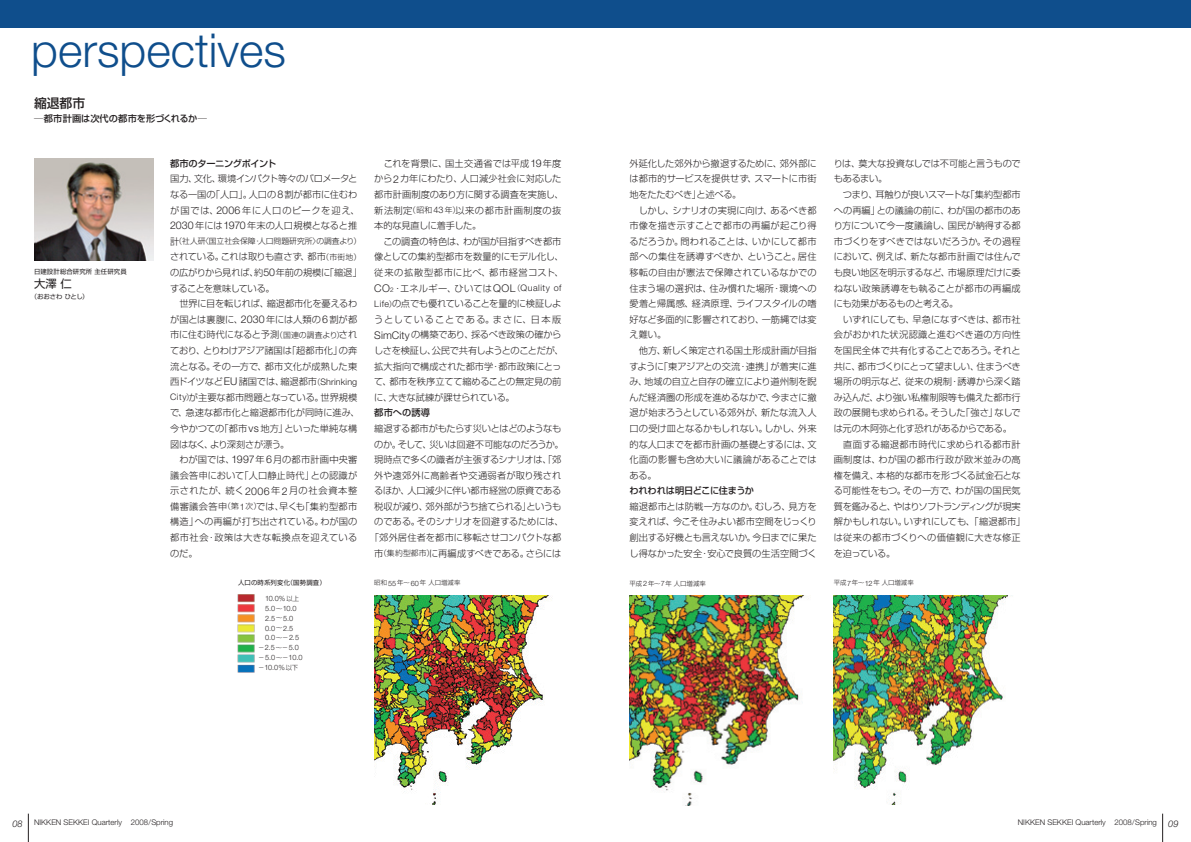
<style>
.page{position:relative;width:1191px;height:842px;background:#fff}
.page>*{position:absolute;margin:0;border:0;box-sizing:border-box;transform-origin:0 0}
.t1{font:300 46.8px "Helvetica Neue";color:#0f4e8c}
.t2{font:500 12.8px "Shin Go Pro";color:#231f20}
.t3{font:11.3px "Shin Go Pro";color:#231f20}
.t4{font:300 9.2px/15.6px "Shin Go Pro";letter-spacing:-.01em;color:#231f20;text-align:justify}
.t5{font:300 9.2px "Shin Go Pro";letter-spacing:.015em;color:#231f20}
.t6{font:300 9.2px "Shin Go Pro";letter-spacing:.02em;color:#231f20}
.t7{font:500 9.2px "Shin Go Pro";letter-spacing:-.015em;color:#231f20}
.t8{font:300 9.2px "Shin Go Pro";letter-spacing:-.045em;color:#231f20}
.t9{font:300 9.2px "Shin Go Pro";letter-spacing:-.055em;color:#231f20}
.t10{font:300 9.2px "Shin Go Pro";letter-spacing:.035em;color:#231f20}
.t11{font:300 9.2px "Shin Go Pro";letter-spacing:.03em;color:#231f20}
.t12{font:500 9.2px "Shin Go Pro";letter-spacing:-.04em;color:#231f20}
.t13{font:italic 300 9.2px "Helvetica Neue";color:#231f20}
.t14{font:300 7.8px "Helvetica Neue";color:#231f20}
.t15{font:300 7.8px "Shin Go Pro";color:#231f20}
.t16{font:300 7.3px/9.9px "Helvetica Neue";letter-spacing:-.04em;color:#231f20;text-align:center}
.t17{font:300 6.4px "Shin Go Pro";letter-spacing:.01em;color:#231f20}
.t18{font:6.4px "Shin Go Pro";letter-spacing:.015em;color:#231f20}
.t19{font:6.4px "Shin Go Pro";letter-spacing:-.005em;color:#231f20}
.s1{font-family:"Helvetica Neue";font-size:10.6px}
.s2{font-size:9.2px}
.s3{font-size:7.8px}
.s4{font-family:"Helvetica Neue";font-size:9px}
.s5{font-family:"Helvetica Neue";font-size:6.4px}
.s6{font-family:"Helvetica Neue";font-size:7.3px}
.s7{font-family:"Shin Go Pro";font-size:6.4px}
</style>
<div class="page">
<svg style="left:28px;top:814px;width:1px;height:28px"></svg>
<svg style="left:1162px;top:814px;width:1px;height:28px"></svg>
<div style="left:0;top:0;width:1191px;height:28px;background:#0f4e8c"></div>
<img style="left:374px;top:595px;width:178px;height:210px">
<img style="left:629px;top:595px;width:176px;height:210px">
<img style="left:833px;top:595px;width:180px;height:209px">
<img style="left:237px;top:594px;width:18px;height:79px">
<img style="left:34px;top:159px;width:119px;height:102px">
<h1 class="t1" style="left:31px;top:22px;width:256px">perspectives</h1>
<h2 class="t2" style="left:34px;top:92px;width:53px">縮退都市</h2>
<p class="t7" style="left:34px;top:110px;width:175px">─都市計画は次代の都市を形づくれるか─</p>
<p class="t18" style="left:34px;top:266px;width:94px">日建設計総合研究所主任研究員</p>
<p class="t3" style="left:34px;top:274px;width:39px">大澤仁</p>
<p class="t19" style="left:31px;top:291px;width:59px">（おおさわひとし）</p>
<p class="t12" style="left:170px;top:156px;width:108px">都市のターニングポイント</p>
<p class="t4" style="left:170px;top:170px;width:191px;text-align:left">国力、文化、環境インパクト等々のバロメータとなる一国の「人口」。人口の<span class="s1">8</span>割が都市に住むわが国では、<span class="s1">2006</span>年に人口のピークを迎え、<br><span class="s1">2030</span>年には<span class="s1">1970</span>年末の人口規模となると推</p>
<p class="t15" style="left:170px;top:235px;width:192px"><span class="s2">計</span>（社人研〈国立社会保障・人口問題研究所〉の調査より）</p>
<p class="t4" style="left:170px;top:248px;width:193px">されている。これは取りも直さず、都市<span class="s3">（市街地）</span>の広がりから見れば、約<span class="s1">50</span>年前の規模に「縮退」することを意味している。</p>
<p class="t4" style="left:170px;top:295px;width:191px;text-align:left;text-indent:9px">世界に目を転じれば、縮退都市化を憂えるわが国とは裏腹に、<span class="s1">2030</span>年には人類の<span class="s1">6</span>割が都市に住む時代になると予測<span class="s3">（国連の調査より）</span>されており、とりわけアジア諸国は「超都市化」の奔流となる。その一方で、都市文化が成熟した東西ドイツなど<span class="s1">EU</span>諸国では、縮退都市<span class="s3">（</span><span class="s4">Shrinking<br>City</span><span class="s3">）</span>が主要な都市問題となっている。世界規模で、急速な都市化と縮退都市化が同時に進み、今やかつての「都市<span class="s1">vs</span>地方」といった単純な構図はなく、より深刻さが漂う。</p>
<p class="t4" style="left:170px;top:451px;width:189px;text-indent:9px">わが国では、<span class="s1">1997</span>年<span class="s1">6</span>月の都市計画中央審議会答申において「人口静止時代」との認識が示されたが、続く<span class="s1">2006</span> 年<span class="s1">2</span>月の社会資本整備審議会答申<span class="s3">（第</span><span class="s4">1</span><span class="s3">次）</span>では、早くも「集約型都市構造」への再編が打ち出されている。わが国の都市社会・政策は大きな転換点を迎えているのだ。</p>
<p class="t4" style="left:374px;top:154px;width:191px;text-align:left;text-indent:9px">これを背景に、国土交通省では平成<span class="s1">19</span>年度から<span class="s1">2</span>カ年にわたり、人口減少社会に対応した都市計画制度のあり方に関する調査を実施し、新法制定<span class="s3">（昭和</span><span class="s4">43</span><span class="s3">年）</span>以来の都市計画制度の抜本的な見直しに着手した。</p>
<p class="t4" style="left:374px;top:232px;width:191px;text-align:left;text-indent:9px">この調査の特色は、わが国が目指すべき都市像としての集約型都市を数量的にモデル化し、従来の拡散型都市に比べ、都市経営コスト、<br><span class="s1">CO</span><span class="s5">2</span>・エネルギー、ひいては<span class="s1">QOL</span><span class="s3">（</span><span class="s4">Quality of<br>Life</span><span class="s3">）</span>の点でも優れていることを量的に検証しようとしていることである。まさに、日本版<br><span class="s1">SimCity</span>の構築であり、採るべき政策の確からしさを検証し、公民で共有しようとのことだが、拡大指向で構成された都市学・都市政策にとって、都市を秩序立てて縮めることの無定見の前に、大きな試練が課せられている。</p>
<p class="t7" style="left:374px;top:405px;width:57px">都市への誘導</p>
<p class="t4" style="left:370px;top:419px;width:195px;text-align:center">縮退する都市がもたらす災いとはどのようなものか。そして、災いは回避不可能なのだろうか。現時点で多くの識者が主張するシナリオは、「郊外や遠郊外に高齢者や交通弱者が取り残されるほか、人口減少に伴い都市経営の原資である税収が減り、郊外部がうち捨てられる」というものである。そのシナリオを回避するためには、「郊外居住者を都市に移転させコンパクトな都市<span class="s3">（集約型都市）</span>に再編成すべきである。さらには</p>
<p class="t4" style="left:629px;top:154px;width:189px">外延化した郊外から撤退するために、郊外部には都市的サービスを提供せず、スマートに市街地をたたむべき」と述べる。</p>
<p class="t4" style="left:629px;top:201px;width:189px;text-indent:9px">しかし、シナリオの実現に向け、あるべき都市像を描き示すことで都市の再編が起こり得るだろうか。問われることは、いかにして都市部への集住を誘導すべきか、ということ。居住移転の自由が憲法で保障されているなかでの住まう場の選択は、住み慣れた場所・環境への愛着と帰属感、経済原理、ライフスタイルの嗜好など多面的に影響されており、一筋縄では変え難い。</p>
<p class="t4" style="left:629px;top:342px;width:189px;text-indent:9px">他方、新しく策定される国土形成計画が目指すように「東アジアとの交流・連携」が着実に進み、地域の自立と自存の確立により道州制を睨んだ経済圏の形成を進めるなかで、今まさに撤退が始まろうとしている郊外が、新たな流入人口の受け皿となるかもしれない。しかし、外来的な人口までを都市計画の基礎とするには、文化面の影響も含め大いに議論があることではある。</p>
<p class="t7" style="left:629px;top:483px;width:126px">われわれは明日どこに住まうか</p>
<p class="t4" style="left:629px;top:497px;width:189px">縮退都市とは防戦一方なのか。むしろ、見方を変えれば、今こそ住みよい都市空間をじっくり創出する好機とも言えないか。今日までに果たし得なかった安全・安心で良質の生活空間づく</p>
<p class="t4" style="left:833px;top:154px;width:189px">りは、莫大な投資なしでは不可能と言うものでもあるまい。</p>
<p class="t4" style="left:833px;top:186px;width:189px;text-indent:9px">つまり、耳触りが良いスマートな「集約型都市への再編」との議論の前に、わが国の都市のあり方について今一度議論し、国民が納得する都市づくりをすべきではないだろうか。その過程において、例えば、新たな都市計画では住んでも良い地区を明示するなど、市場原理だけに委ねない政策誘導をも執ることが都市の再編成にも効果があるものと考える。</p>
<p class="t4" style="left:843px;top:310px;width:179px">いずれにしても、早急になすべきは、都市社</p>
<p class="t5" style="left:833px;top:327px;width:189px">会がおかれた状況認識と進むべき道の方向性</p>
<p class="t4" style="left:833px;top:342px;width:189px">を国民全体で共有化することであろう。それと</p>
<p class="t8" style="left:833px;top:358px;width:189px">共に、都市づくりにとって望ましい、住まうべき</p>
<p class="t5" style="left:833px;top:374px;width:189px">場所の明示など、従来の規制・誘導から深く踏</p>
<p class="t4" style="left:833px;top:388px;width:189px">み込んだ、より強い私権制限等も備えた都市行</p>
<p class="t4" style="left:833px;top:404px;width:189px">政の展開も求められる。そうした「強さ」なしで</p>
<p class="t4" style="left:833px;top:419px;width:180px">は元の木阿弥と化す恐れがあるからである。</p>
<p class="t6" style="left:843px;top:436px;width:179px">直面する縮退都市時代に求められる都市計</p>
<p class="t10" style="left:833px;top:452px;width:189px">画制度は、わが国の都市行政が欧米並みの高</p>
<p class="t4" style="left:833px;top:466px;width:189px">権を備え、本格的な都市を形づくる試金石とな</p>
<p class="t6" style="left:833px;top:483px;width:189px">る可能性をもつ。その一方で、わが国の国民気</p>
<p class="t9" style="left:833px;top:499px;width:189px">質を鑑みると、やはりソフトランディングが現実</p>
<p class="t4" style="left:833px;top:513px;width:193px">解かもしれない。いずれにしても、「縮退都市」</p>
<p class="t11" style="left:833px;top:530px;width:189px">は従来の都市づくりへの価値観に大きな修正</p>
<p class="t4" style="left:833px;top:544px;width:63px">を迫っている。</p>
<p class="t18" style="left:238px;top:578px;width:89px">人口の時系列変化（国勢調査）</p>
<p class="t17" style="left:374px;top:578px;width:88px">昭和<span class="s6">55</span>年～<span class="s6">60</span>年人口増減率</p>
<p class="t17" style="left:629px;top:578px;width:78px">平成<span class="s6">2</span>年～<span class="s6">7</span>年人口増減率</p>
<p class="t17" style="left:833px;top:578px;width:82px">平成<span class="s6">7</span>年～<span class="s6">12</span>年人口増減率</p>
<p class="t16" style="left:258px;top:593px;width:46px">10.0%<span class="s7">以上<br></span>5.0<span class="s7">～</span>10.0<br>2.5<span class="s7">～</span>5.0<br>0.0<span class="s7">～</span>2.5<br>0.0<span class="s7">～－</span>2.5<span class="s7">－</span>2.5<span class="s7">～－</span>5.0<span class="s7">－</span>5.0<span class="s7">～－</span>10.0<span class="s7">－</span>10.0%<span class="s7">以下</span></p>
<p class="t14" style="left:34px;top:818px;width:141px">NIKKEN SEKKEI Quarterly 2008/Spring</p>
<p class="t14" style="left:1017px;top:818px;width:141px">NIKKEN SEKKEI Quarterly 2008/Spring</p>
<p class="t13" style="left:12px;top:818px;width:12px">08</p>
<p class="t13" style="left:1168px;top:818px;width:12px">09</p>
</div>
